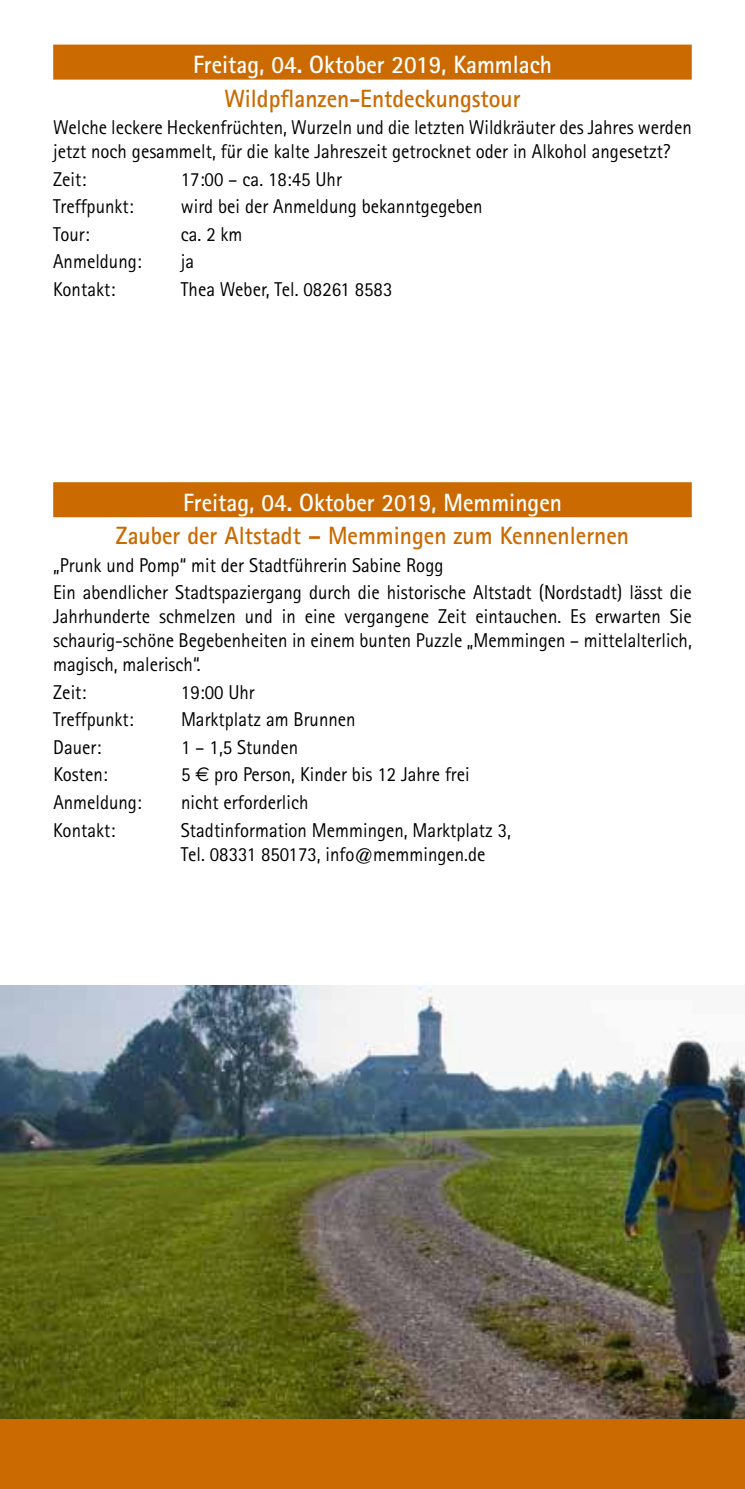
<style>
.page{position:relative;width:745px;height:1489px;background:#fff}
.page>*{position:absolute;margin:0;border:0;box-sizing:border-box;transform-origin:0 0}
.t1{font:700 25px "Rotis Sans Serif";color:#ca6a00;scale:.94 1}
.t2{font:700 25px "Rotis Sans Serif";color:#fff;scale:.94 1}
.t3{font:20px/24px "Rotis Sans Serif";color:#000;scale:.94 1}
.s1{font-family:"Euro Sans"}
</style>
<div class="page">
<div style="left:0;top:1417px;width:744px;height:71px;background:#ca6a00"></div>
<div style="left:53px;top:45px;width:638px;height:35px;background:#ca6a00"></div>
<div style="left:53px;top:482px;width:638px;height:35px;background:#ca6a00"></div>
<img style="left:0;top:985px;width:744px;height:432px">
<p class="t2" style="left:193px;top:49px;width:383px">Freitag, 04. Oktober 2019, Kammlach</p>
<p class="t1" style="left:224px;top:82px;width:316px">Wildpflanzen-Entdeckungstour</p>
<p class="t3" style="left:53px;top:115px;width:680px">Welche leckere Heckenfrüchten, Wurzeln und die letzten Wildkräuter des Jahres werden jetzt noch gesammelt, für die kalte Jahreszeit getrocknet oder in Alkohol angesetzt?</p>
<p class="t3" style="left:53px;top:167px;width:37px">Zeit:</p>
<p class="t3" style="left:181px;top:167px;width:173px">17:00 – ca. 18:45 Uhr</p>
<p class="t3" style="left:53px;top:194px;width:87px">Treffpunkt:</p>
<p class="t3" style="left:181px;top:194px;width:322px">wird bei der Anmeldung bekanntgegeben</p>
<p class="t3" style="left:53px;top:222px;width:40px">Tour:</p>
<p class="t3" style="left:181px;top:222px;width:67px">ca. 2 km</p>
<p class="t3" style="left:53px;top:249px;width:96px">Anmeldung:</p>
<p class="t3" style="left:181px;top:249px;width:16px">ja</p>
<p class="t3" style="left:53px;top:277px;width:67px">Kontakt:</p>
<p class="t3" style="left:181px;top:277px;width:226px">Thea Weber, Tel. 08261 8583</p>
<p class="t2" style="left:183px;top:486px;width:404px">Freitag, 04. Oktober 2019, Memmingen</p>
<p class="t1" style="left:116px;top:520px;width:547px">Zauber der Altstadt – Memmingen zum Kennenlernen</p>
<p class="t3" style="left:53px;top:551px;width:680px;line-height:27.5px">„Prunk und Pomp“ mit der Stadtführerin Sabine Rogg<br>Ein abendlicher Stadtspaziergang durch die historische Altstadt (Nordstadt) lässt die</p>
<p class="t3" style="left:53px;top:604px;width:680px;text-align:justify">Jahrhunderte schmelzen und in eine vergangene Zeit eintauchen. Es erwarten Sie schaurig-schöne Begebenheiten in einem bunten Puzzle „Memmingen – mittelalterlich, magisch, malerisch“.</p>
<p class="t3" style="left:53px;top:680px;width:37px">Zeit:</p>
<p class="t3" style="left:181px;top:680px;width:80px">19:00 Uhr</p>
<p class="t3" style="left:53px;top:707px;width:87px">Treffpunkt:</p>
<p class="t3" style="left:181px;top:707px;width:187px">Marktplatz am Brunnen</p>
<p class="t3" style="left:53px;top:735px;width:53px">Dauer:</p>
<p class="t3" style="left:181px;top:735px;width:126px">1 – 1,5 Stunden</p>
<p class="t3" style="left:53px;top:762px;width:59px">Kosten:</p>
<p class="t3" style="left:181px;top:762px;width:308px">5 <span class="s1">€</span> pro Person, Kinder bis 12 Jahre frei</p>
<p class="t3" style="left:53px;top:790px;width:96px">Anmeldung:</p>
<p class="t3" style="left:181px;top:790px;width:137px">nicht erforderlich</p>
<p class="t3" style="left:53px;top:817px;width:67px">Kontakt:</p>
<p class="t3" style="left:181px;top:817px;width:352px">Stadtinformation Memmingen, Marktplatz 3,<br>Tel. 08331 850173, info@memmingen.de</p>
</div>
